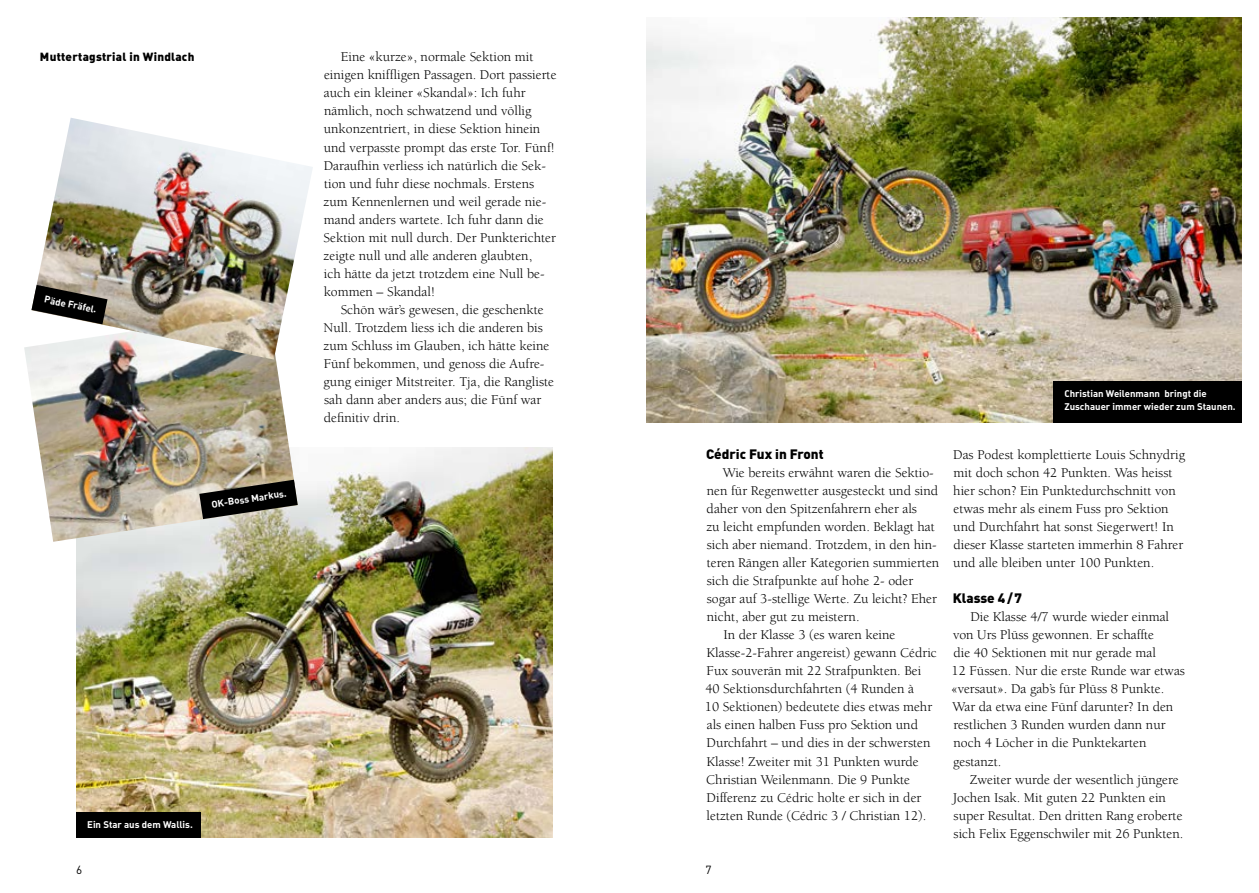
<style>
.page{position:relative;width:1259px;height:893px;background:#fff}
.page>*{position:absolute;margin:0;border:0;box-sizing:border-box;transform-origin:0 0}
.t1{font:13.8px/18px "Berkeley";color:#000}
.t2{font:900 13.5px "DIN";color:#000}
.t3{font:11.7px "DIN Black Alternate";letter-spacing:.02em;color:#000}
.t4{font:11.7px "DIN";color:#000}
.t5{font:9.6px/13.5px "DIN Bold Alternate";color:#fff}
</style>
<div class="page">
<img style="left:646px;top:17px;width:596px;height:405px">
<div style="left:1053px;top:381px;width:189px;height:41px;background:#000"></div>
<img style="left:77px;top:448px;width:476px;height:390px">
<img style="left:24px;top:346px;width:274px;height:196px">
<img style="left:32px;top:118px;width:281px;height:242px">
<div style="left:77px;top:812px;width:124px;height:26px;background:#000"></div>
<svg style="left:199px;top:480px;width:99px;height:39px;background:#4b4942"></svg>
<svg style="left:32px;top:285px;width:75px;height:39px"></svg>
<p class="t3" style="left:40px;top:49px;width:156px">Muttertagstrial in Windlach</p>
<p class="t5" style="left:46px;top:292px;width:55px;rotate:12deg">Päde Fräfel.</p>
<p class="t5" style="left:210px;top:498px;width:77px;rotate:-9deg">OK-Boss Markus.</p>
<p class="t1" style="left:323px;top:48px;width:234px;text-indent:17px">Eine «kurze», normale Sektion mit einigen kniffligen Passagen. Dort passierte auch ein kleiner «Skandal»: Ich fuhr nämlich, noch schwatzend und völlig unkonzentriert, in diese Sektion hinein und verpasste prompt das erste Tor. Fünf!<br>Daraufhin verliess ich natürlich die Sek&shy;tion und fuhr diese nochmals. Erstens zum Kennenlernen und weil gerade nie&shy;mand anders wartete. Ich fuhr dann die Sektion mit null durch. Der Punkterichter zeigte null und alle anderen glaubten,<br>ich hätte da jetzt trotzdem eine Null be&shy;kommen – Skandal!</p>
<p class="t1" style="left:323px;top:301px;width:232px;text-indent:17px">Schön wär’s gewesen, die geschenkte Null. Trotzdem liess ich die anderen bis zum Schluss im Glauben, ich hätte keine Fünf bekommen, und genoss die Aufre&shy;gung einiger Mitstreiter. Tja, die Rangliste sah dann aber anders aus; die Fünf war definitiv drin.</p>
<p class="t5" style="left:87px;top:817px;width:107px">Ein Star aus dem Wallis.</p>
<p class="t2" style="left:706px;top:445px;width:119px">Cédric Fux in Front</p>
<p class="t1" style="left:723px;top:464px;width:213px">Wie bereits erwähnt waren die Sektio-</p>
<p class="t1" style="left:707px;top:482px;width:233px">nen für Regenwetter ausgesteckt und sind</p>
<p class="t1" style="left:706px;top:500px;width:212px">daher von den Spitzenfahrern eher als</p>
<p class="t1" style="left:706px;top:518px;width:230px">zu leicht empfunden worden. Beklagt hat</p>
<p class="t1" style="left:707px;top:536px;width:231px">sich aber niemand. Trotzdem, in den hin-</p>
<p class="t1" style="left:707px;top:554px;width:234px">teren Rängen aller Kategorien summierten</p>
<p class="t1" style="left:707px;top:572px;width:208px">sich die Strafpunkte auf hohe 2- oder</p>
<p class="t1" style="left:707px;top:590px;width:232px">sogar auf 3-stellige Werte. Zu leicht? Eher</p>
<p class="t1" style="left:707px;top:608px;width:154px">nicht, aber gut zu meistern.</p>
<p class="t1" style="left:723px;top:626px;width:173px">In der Klasse 3 (es waren keine</p>
<p class="t1" style="left:706px;top:644px;width:232px">Klasse-2-Fahrer angereist) gewann Cédric</p>
<p class="t1" style="left:706px;top:662px;width:216px">Fux souverän mit 22 Strafpunkten. Bei</p>
<p class="t1" style="left:705px;top:680px;width:210px">40 Sektionsdurchfahrten (4 Runden à</p>
<p class="t1" style="left:705px;top:698px;width:229px">10 Sektionen) bedeutete dies etwas mehr</p>
<p class="t1" style="left:707px;top:716px;width:213px">als einen halben Fuss pro Sektion und</p>
<p class="t1" style="left:706px;top:734px;width:225px">Durchfahrt – und dies in der schwersten</p>
<p class="t1" style="left:706px;top:752px;width:214px">Klasse! Zweiter mit 31 Punkten wurde</p>
<p class="t1" style="left:706px;top:770px;width:205px">Christian Weilenmann. Die 9 Punkte</p>
<p class="t1" style="left:706px;top:789px;width:216px">Differenz zu Cédric holte er sich in der</p>
<p class="t1" style="left:706px;top:807px;width:221px">letzten Runde (Cédric 3 / Christian 12).</p>
<p class="t4" style="left:76px;top:862px;width:8px">6</p>
<p class="t4" style="left:705px;top:862px;width:8px">7</p>
<p class="t5" style="left:1064px;top:386px;width:173px">Christian Weilenmann bringt die<br>Zuschauer immer wieder zum Staunen.</p>
<p class="t1" style="left:953px;top:445px;width:233px">Das Podest komplettierte Louis Schnydrig mit doch schon 42 Punkten. Was heisst hier schon? Ein Punktedurchschnitt von etwas mehr als einem Fuss pro Sektion und Durchfahrt hat sonst Siegerwert! In dieser Klasse starteten immerhin 8 Fahrer und alle bleiben unter 100 Punkten.</p>
<p class="t2" style="left:952px;top:589px;width:71px">Klasse 4/7</p>
<p class="t1" style="left:951px;top:608px;width:235px;text-indent:19px">Die Klasse 4/7 wurde wieder einmal von Urs Plüss gewonnen. Er schaffte<br>die 40 Sektionen mit nur gerade mal<br>12 Füssen. Nur die erste Runde war etwas «versaut». Da gab’s für Plüss 8 Punkte.<br>War da etwa eine Fünf darunter? In den restlichen 3 Runden wurden dann nur noch 4 Löcher in die Punktekarten gestanzt.</p>
<p class="t1" style="left:953px;top:770px;width:232px;text-indent:17px">Zweiter wurde der wesentlich jüngere Jochen Isak. Mit guten 22 Punkten ein super Resultat. Den dritten Rang eroberte sich Felix Eggenschwiler mit 26 Punkten.</p>
</div>
